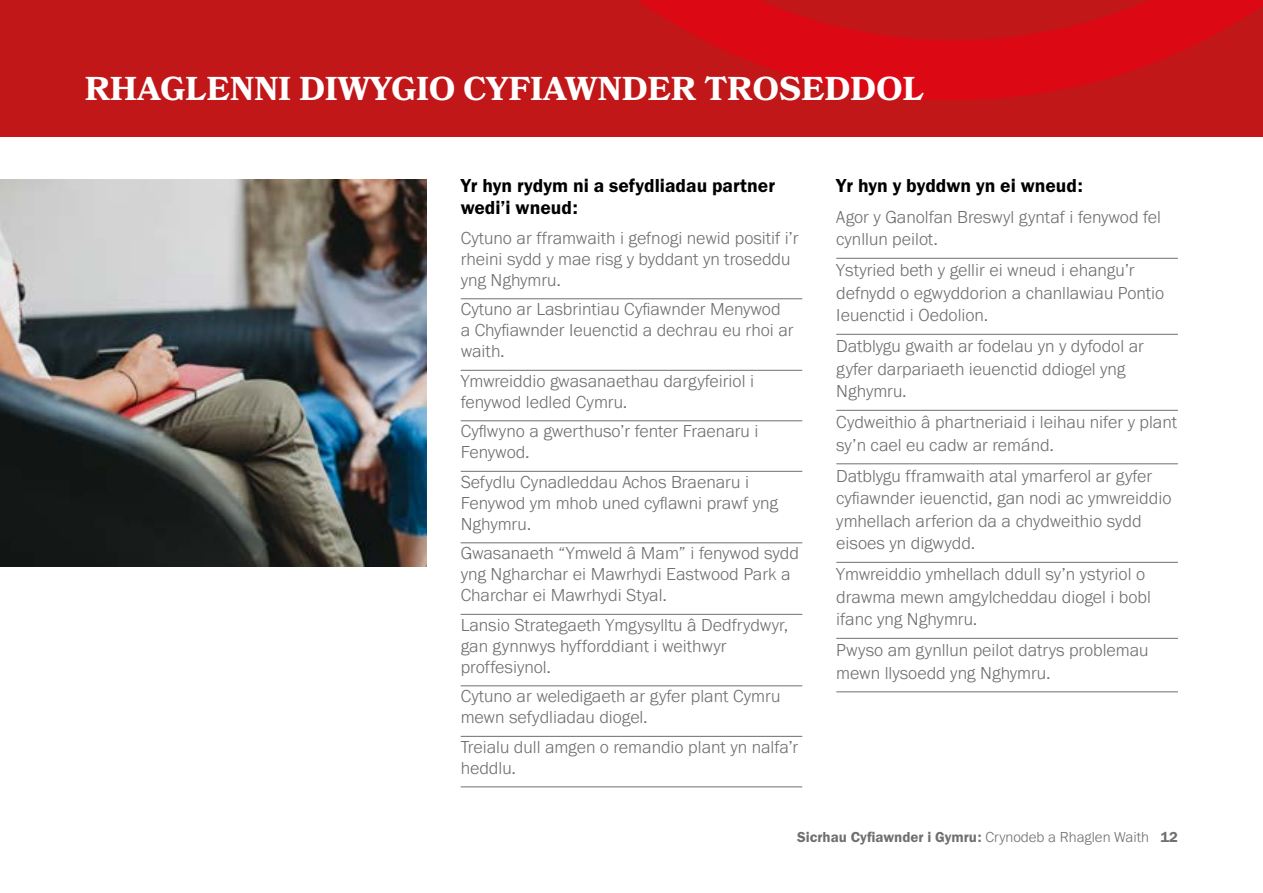
<style>
.page{position:relative;width:1263px;height:893px;background:#fff}
.page>*{position:absolute;margin:0;border:0;box-sizing:border-box;transform-origin:0 0}
.Navy_section_title{font:700 33px "Bookmania";letter-spacing:.01em;color:#fff}
.BBB{font:19.5px/22.5px "Franklin Gothic URW Dem";color:#000}
.Body_List_Line{font:300 18px/21px "Franklin Gothic URW";color:#706f6f}
.t1{font:15px "Franklin Gothic URW Dem";color:#706f6f}
.s1{font-family:"Franklin Gothic URW";font-weight:300}
</style>
<div class="page">
<div style="left:0;top:0;width:1263px;height:136px;background:#c11719"></div>
<hr style="left:461px;top:299px;width:341px;height:1px;background:#706f6f">
<hr style="left:461px;top:370px;width:341px;height:1px;background:#706f6f">
<hr style="left:461px;top:421px;width:341px;height:1px;background:#706f6f">
<hr style="left:461px;top:471px;width:341px;height:1px;background:#706f6f">
<hr style="left:461px;top:543px;width:341px;height:1px;background:#706f6f">
<hr style="left:461px;top:614px;width:341px;height:1px;background:#706f6f">
<hr style="left:461px;top:686px;width:341px;height:1px;background:#706f6f">
<hr style="left:461px;top:736px;width:341px;height:1px;background:#706f6f">
<hr style="left:461px;top:787px;width:341px;height:1px;background:#706f6f">
<hr style="left:836px;top:258px;width:342px;height:1px;background:#706f6f">
<hr style="left:836px;top:334px;width:342px;height:1px;background:#706f6f">
<hr style="left:836px;top:410px;width:342px;height:1px;background:#706f6f">
<hr style="left:836px;top:464px;width:342px;height:1px;background:#706f6f">
<hr style="left:836px;top:562px;width:342px;height:1px;background:#706f6f">
<hr style="left:836px;top:638px;width:342px;height:1px;background:#706f6f">
<hr style="left:836px;top:692px;width:342px;height:1px;background:#706f6f">
<svg style="left:638px;top:0;width:625px;height:100px"></svg>
<img style="left:0;top:180px;width:427px;height:387px">
<p class="Navy_section_title" style="left:85px;top:70px;width:840px">RHAGLENNI DIWYGIO CYFIAWNDER TROSEDDOL</p>
<p class="BBB" style="left:461px;top:174px;width:316px">Yr hyn rydym ni a sefydliadau partner wedi’i wneud:</p>
<p class="Body_List_Line" style="left:461px;top:227px;width:339px">Cytuno ar fframwaith i gefnogi newid positif i’r rheini sydd y mae risg y byddant yn troseddu yng Nghymru.</p>
<p class="Body_List_Line" style="left:461px;top:298px;width:334px">Cytuno ar Lasbrintiau Cyfiawnder Menywod a Chyfiawnder Ieuenctid a dechrau eu rhoi ar waith.</p>
<p class="Body_List_Line" style="left:461px;top:370px;width:295px">Ymwreiddio gwasanaethau dargyfeiriol i fenywod ledled Cymru.</p>
<p class="Body_List_Line" style="left:461px;top:420px;width:299px">Cyflwyno a gwerthuso’r fenter Fraenaru i<br>Fenywod.</p>
<p class="Body_List_Line" style="left:461px;top:471px;width:319px">Sefydlu Cynadleddau Achos Braenaru i<br>Fenywod ym mhob uned cyflawni prawf yng<br>Nghymru.</p>
<p class="Body_List_Line" style="left:461px;top:542px;width:340px">Gwasanaeth “Ymweld â Mam” i fenywod sydd yng Ngharchar ei Mawrhydi Eastwood Park a<br>Charchar ei Mawrhydi Styal.</p>
<p class="Body_List_Line" style="left:461px;top:614px;width:329px">Lansio Strategaeth Ymgysylltu â Dedfrydwyr, gan gynnwys hyfforddiant i weithwyr proffesiynol.</p>
<p class="Body_List_Line" style="left:461px;top:686px;width:321px">Cytuno ar weledigaeth ar gyfer plant Cymru mewn sefydliadau diogel.</p>
<p class="Body_List_Line" style="left:461px;top:736px;width:339px">Treialu dull amgen o remandio plant yn nalfa’r heddlu.</p>
<p class="BBB" style="left:836px;top:174px;width:248px">Yr hyn y byddwn yn ei wneud:</p>
<p class="Body_List_Line" style="left:836px;top:205px;width:326px;line-height:22.5px">Agor y Ganolfan Breswyl gyntaf i fenywod fel cynllun peilot.</p>
<p class="Body_List_Line" style="left:836px;top:259px;width:330px;line-height:22.5px">Ystyried beth y gellir ei wneud i ehangu’r defnydd o egwyddorion a chanllawiau Pontio<br>Ieuenctid i Oedolion.</p>
<p class="Body_List_Line" style="left:836px;top:335px;width:309px;line-height:22.5px">Datblygu gwaith ar fodelau yn y dyfodol ar gyfer darpariaeth ieuenctid ddiogel yng<br>Nghymru.</p>
<p class="Body_List_Line" style="left:836px;top:411px;width:342px;line-height:22.5px">Cydweithio â phartneriaid i leihau nifer y plant sy’n cael eu cadw ar remánd.</p>
<p class="Body_List_Line" style="left:836px;top:464px;width:337px;line-height:22.5px">Datblygu fframwaith atal ymarferol ar gyfer cyfiawnder ieuenctid, gan nodi ac ymwreiddio ymhellach arferion da a chydweithio sydd eisoes yn digwydd.</p>
<p class="Body_List_Line" style="left:836px;top:563px;width:316px;line-height:22.5px">Ymwreiddio ymhellach ddull sy’n ystyriol o drawma mewn amgylcheddau diogel i bobl ifanc yng Nghymru.</p>
<p class="Body_List_Line" style="left:836px;top:639px;width:314px;line-height:22.5px">Pwyso am gynllun peilot datrys problemau mewn llysoedd yng Nghymru.</p>
<p class="t1" style="left:797px;top:828px;width:382px">Sicrhau Cyfiawnder i Gymru: <span class="s1">Crynodeb a Rhaglen Waith</span> 12</p>
</div>
